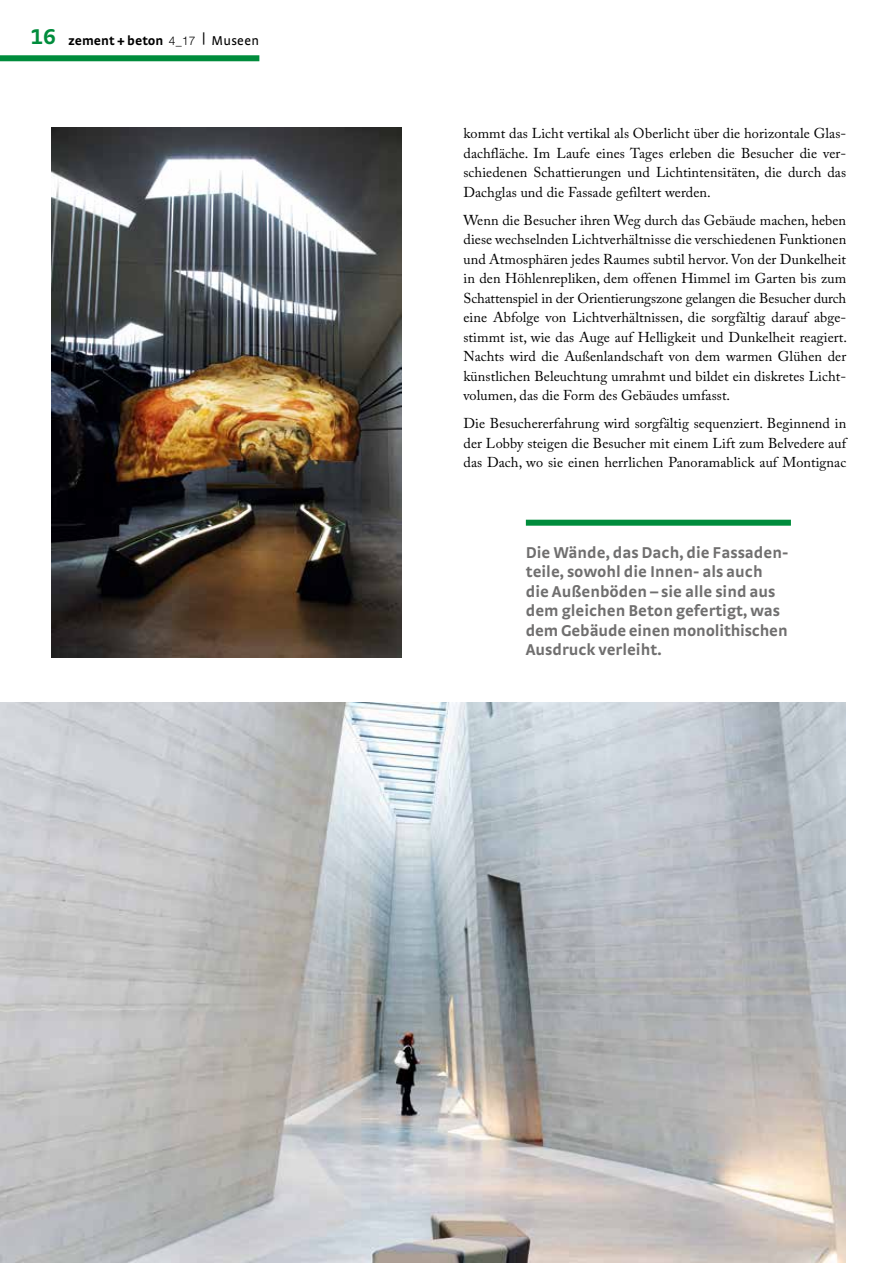
<style>
.page{position:relative;width:893px;height:1263px;background:#fff}
.page>*{position:absolute;margin:0;border:0;box-sizing:border-box;transform-origin:0 0}
.t1{font:700 16.5px/19.5px "Strada TF";color:#706f6f}
.t2{font:14.25px/19.5px "Adobe Caslon Pro";letter-spacing:.005em;color:#000;text-align:justify}
.t3{font:700 13.5px "Strada";color:#000}
.s1{font-family:"Strada TF";font-size:22.5px;color:#008c3c}
.s2{font-family:"Helvetica Neue LT";font-weight:300;font-size:12px}
.s3{font-weight:400}
</style>
<div class="page">
<div style="left:0;top:55px;width:259px;height:6px;background:#008c3c"></div>
<img style="left:51px;top:128px;width:351px;height:529px">
<img style="left:0;top:703px;width:845px;height:560px">
<div style="left:526px;top:520px;width:265px;height:6px;background:#008c3c"></div>
<p class="t3" style="left:30px;top:32px;width:230px"><span class="s1">16</span> zement + beton <span class="s2">4_17</span> <sup>|</sup> <span class="s3">Museen</span></p>
<p class="t2" style="left:463px;top:123px;width:384px">kommt das Licht vertikal als Oberlicht über die horizontale Glas&shy;dachfläche. Im Laufe eines Tages erleben die Besucher die ver&shy;schiedenen Schattierungen und Lichtintensitäten, die durch das Dachglas und die Fassade gefiltert werden.</p>
<p class="t2" style="left:463px;top:210px;width:385px">Wenn die Besucher ihren Weg durch das Gebäude machen, heben diese wechselnden Lichtverhältnisse die verschiedenen Funktionen und Atmosphären jedes Raumes subtil hervor. Von der Dunkelheit in den Höhlenrepliken, dem offenen Himmel im Garten bis zum Schattenspiel in der Orientierungszone gelangen die Besucher durch eine Abfolge von Lichtverhältnissen, die sorgfältig darauf abge&shy;stimmt ist, wie das Auge auf Helligkeit und Dunkelheit reagiert.<br>Nachts wird die Außenlandschaft von dem warmen Glühen der künstlichen Beleuchtung umrahmt und bildet ein diskretes Licht&shy;volumen, das die Form des Gebäudes umfasst.</p>
<p class="t2" style="left:463px;top:413px;width:384px">Die Besuchererfahrung wird sorgfältig sequenziert. Beginnend in der Lobby steigen die Besucher mit einem Lift zum Belvedere auf das Dach, wo sie einen herrlichen Panoramablick auf Montignac</p>
<p class="t1" style="left:526px;top:542px;width:264px">Die Wände, das Dach, die Fassaden&shy;teile, sowohl die Innen- als auch die Außenböden – sie alle sind aus dem gleichen Beton gefertigt, was dem Gebäude einen monolithischen<br>Ausdruck verleiht.</p>
</div>
